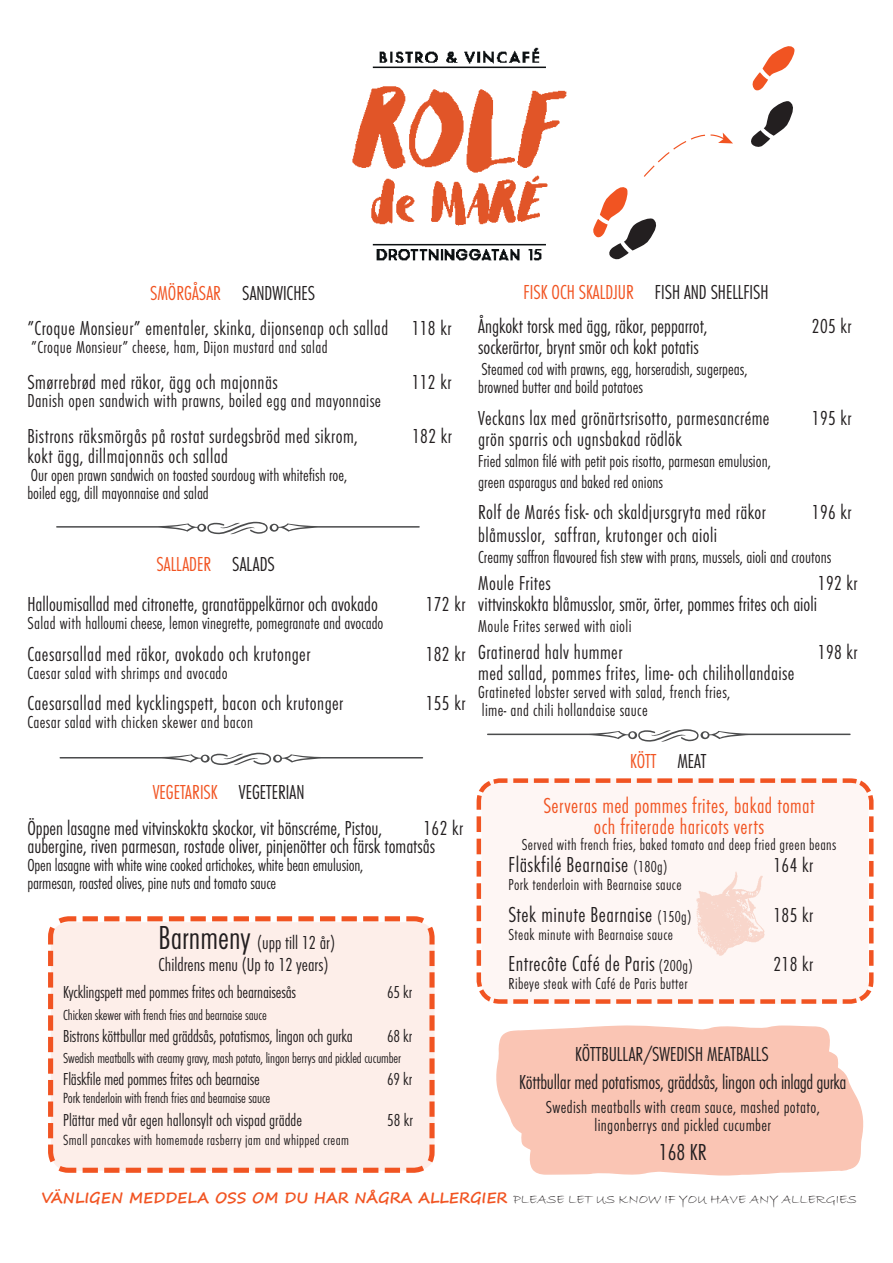
<style>
.page{position:relative;width:893px;height:1263px;background:#fff}
.page>*{position:absolute;margin:0;border:0;box-sizing:border-box;transform-origin:0 0}
.t1{font:300 24px "Futura Con";color:#231f20}
.t2{font:300 22.5px "Futura Con";letter-spacing:.02em;color:#231f20}
.t3{font:300 22.5px/20.7px "Futura Con";letter-spacing:.02em;color:#f15422;text-align:center}
.t4{font:300 21px "Futura Con";letter-spacing:.02em;color:#231f20}
.t5{font:300 21px/40px "Futura Con";color:#231f20}
.t6{font:300 21px "Futura Con";letter-spacing:-.01em;color:#231f20}
.t7{font:300 21px "Futura Con";color:#f15422}
.t8{font:300 19.5px "Futura Con";letter-spacing:.02em;color:#231f20}
.t9{font:300 19.5px/21.6px "Futura Con";color:#231f20}
.t10{font:300 18px/18px "Futura Con";color:#231f20}
.t11{font:300 18px/18px "Futura Con";letter-spacing:.02em;color:#231f20}
.t12{font:300 16.5px "Futura Con";letter-spacing:.02em;color:#231f20}
.t13{font:300 15.3px "Futura Con";letter-spacing:.015em;color:#231f20}
.t14{font:300 15.3px "Futura Con";letter-spacing:-.01em;color:#231f20}
.t15{font:300 15px "Futura Con";letter-spacing:-.01em;color:#231f20}
.t16{font:700 15px "Segoe Print";color:#f15422}
.s1{color:#f15422}
.s2{color:#231f20}
.s3{font-size:34.5px}
.s4{font-size:16.5px}
.s5{font-family:"Bradley Hand ITC";font-weight:400;font-size:13.5px;color:#231f20}
</style>
<div class="page">
<svg style="left:496px;top:1025px;width:368px;height:151px;background:#facbbb"></svg>
<svg style="left:56px;top:521px;width:364px;height:14px"></svg>
<svg style="left:60px;top:752px;width:363px;height:14px"></svg>
<svg style="left:487px;top:729px;width:364px;height:13px"></svg>
<div style="left:48px;top:916px;width:387px;height:257px;background:#fdeee9"></div>
<img style="left:352px;top:47px;width:215px;height:214px">
<svg style="left:644px;top:132px;width:89px;height:45px"></svg>
<svg style="left:593px;top:187px;width:64px;height:73px"></svg>
<svg style="left:751px;top:101px;width:42px;height:46px"></svg>
<svg style="left:752px;top:46px;width:43px;height:45px"></svg>
<svg style="left:476px;top:778px;width:398px;height:226px"></svg>
<p class="t5" style="left:150px;top:273px;width:166px"><span class="s1">SMÖRGÅSAR</span> SANDWICHES</p>
<p class="t4" style="left:27px;top:316px;width:426px">”Croque Monsieur” ementaler, skinka, dijonsenap och sallad 118 kr</p>
<p class="t11" style="left:31px;top:338px;width:298px">”Croque Monsieur” cheese, ham, Dijon mustard and salad</p>
<p class="t4" style="left:27px;top:370px;width:252px">Smørrebrød med räkor, ägg och majonnäs</p>
<p class="t4" style="left:412px;top:370px;width:41px">112 kr</p>
<p class="t8" style="left:27px;top:389px;width:355px">Danish open sandwich with prawns, boiled egg and mayonnaise</p>
<p class="t4" style="left:27px;top:424px;width:332px">Bistrons räksmörgås på rostat surdegsbröd med sikrom,</p>
<p class="t4" style="left:412px;top:424px;width:41px">182 kr</p>
<p class="t4" style="left:27px;top:443px;width:202px">kokt ägg, dillmajonnäs och sallad</p>
<p class="t10" style="left:27px;top:466px;width:321px">Our open prawn sandwich on toasted sourdoug with whitefish roe, boiled egg, dill mayonnaise and salad</p>
<p class="t5" style="left:27px;top:544px;width:352px;text-indent:129px"><span class="s1">SALLADER</span> SALADS<br>Halloumisallad med citronette, granatäppelkärnor och avokado</p>
<p class="t4" style="left:426px;top:592px;width:41px">172 kr</p>
<p class="t10" style="left:27px;top:614px;width:358px">Salad with halloumi cheese, lemon vinegrette, pomegranate and avocado</p>
<p class="t4" style="left:27px;top:642px;width:285px">Caesarsallad med räkor, avokado och krutonger</p>
<p class="t4" style="left:426px;top:642px;width:41px">182 kr</p>
<p class="t11" style="left:27px;top:664px;width:202px">Caesar salad with shrimps and avocado</p>
<p class="t4" style="left:27px;top:691px;width:317px">Caesarsallad med kycklingspett, bacon och krutonger</p>
<p class="t4" style="left:426px;top:691px;width:41px">155 kr</p>
<p class="t11" style="left:27px;top:713px;width:227px">Caesar salad with chicken skewer and bacon</p>
<p class="t7" style="left:153px;top:780px;width:153px">VEGETARISK <span class="s2">VEGETERIAN</span></p>
<p class="t5" style="left:27px;top:808px;width:356px">Öppen lasagne med vitvinskokta skockor, vit bönscréme, Pistou,</p>
<p class="t5" style="left:27px;top:819px;width:437px;line-height:18px;text-indent:396px">162 kr aubergine, riven parmesan, rostade oliver, pinjenötter och färsk tomatsås</p>
<p class="t10" style="left:27px;top:856px;width:337px">Open lasagne with white wine cooked artichokes, white bean emulusion, parmesan, roasted olives, pine nuts and tomato sauce</p>
<p class="t9" style="left:159px;top:932px;width:178px"><span class="s3">Barnmeny</span> (upp till 12 år)<br>Childrens menu (Up to 12 years)</p>
<p class="t10" style="left:63px;top:983px;width:234px">Kycklingspett med pommes frites och bearnaisesås</p>
<p class="t10" style="left:387px;top:983px;width:27px">65 kr</p>
<p class="t15" style="left:63px;top:1006px;width:205px">Chicken skewer with french fries and bearnaise sauce</p>
<p class="t10" style="left:63px;top:1027px;width:291px">Bistrons köttbullar med gräddsås, potatismos, lingon och gurka</p>
<p class="t10" style="left:387px;top:1027px;width:27px">68 kr</p>
<p class="t15" style="left:63px;top:1050px;width:339px">Swedish meatballs with creamy gravy, mash potato, lingon berrys and pickled cucumber</p>
<p class="t10" style="left:63px;top:1070px;width:198px">Fläskfile med pommes frites och bearnaise</p>
<p class="t10" style="left:387px;top:1070px;width:27px">69 kr</p>
<p class="t14" style="left:63px;top:1089px;width:209px">Pork tenderloin with french fries and bearnaise sauce</p>
<p class="t10" style="left:63px;top:1111px;width:240px">Plättar med vår egen hallonsylt och vispad grädde</p>
<p class="t10" style="left:387px;top:1111px;width:27px">58 kr</p>
<p class="t13" style="left:63px;top:1131px;width:287px">Small pancakes with homemade rasberry jam and whipped cream</p>
<p class="t5" style="left:524px;top:272px;width:246px"><span class="s1">FISK OCH SKALDJUR</span> FISH AND SHELLFISH</p>
<p class="t5" style="left:478px;top:306px;width:231px">Ångkokt torsk med ägg, räkor, pepparrot,</p>
<p class="t4" style="left:812px;top:314px;width:41px">205 kr</p>
<p class="t5" style="left:478px;top:327px;width:222px">sockerärtor, brynt smör och kokt potatis</p>
<p class="t10" style="left:478px;top:360px;width:271px">Steamed cod with prawns, egg, horseradish, sugerpeas, browned butter and boild potatoes</p>
<p class="t4" style="left:478px;top:405px;width:293px">Veckans lax med grönärtsrisotto, parmesancréme</p>
<p class="t4" style="left:812px;top:405px;width:41px">195 kr</p>
<p class="t4" style="left:478px;top:426px;width:205px">grön sparris och ugnsbakad rödlök</p>
<p class="t10" style="left:478px;top:450px;width:294px;line-height:21px">Fried salmon filé with petit pois risotto, parmesan emulusion, green asparagus and baked red onions</p>
<p class="t4" style="left:478px;top:500px;width:289px">Rolf de Marés fisk- och skaldjursgryta med räkor</p>
<p class="t4" style="left:812px;top:500px;width:41px">196 kr</p>
<p class="t4" style="left:478px;top:522px;width:241px">blåmusslor, saffran, krutonger och aioli</p>
<p class="t10" style="left:478px;top:548px;width:355px">Creamy saffron flavoured fish stew with prans, mussels, aioli and croutons</p>
<p class="t4" style="left:478px;top:570px;width:74px">Moule Frites</p>
<p class="t4" style="left:818px;top:570px;width:41px">192 kr</p>
<p class="t5" style="left:478px;top:584px;width:340px">vittvinskokta blåmusslor, smör, örter, pommes frites och aioli</p>
<p class="t11" style="left:478px;top:617px;width:155px">Moule Frites serwed with aioli</p>
<p class="t4" style="left:478px;top:639px;width:146px">Gratinerad halv hummer</p>
<p class="t4" style="left:818px;top:639px;width:41px">198 kr</p>
<p class="t4" style="left:478px;top:660px;width:318px">med sallad, pommes frites, lime- och chilihollandaise</p>
<p class="t11" style="left:478px;top:683px;width:254px">Gratineted lobster served with salad, french fries, lime- and chili hollandaise sauce</p>
<p class="t7" style="left:630px;top:749px;width:78px">KÖTT <span class="s2">MEAT</span></p>
<p class="t3" style="left:543px;top:796px;width:273px">Serveras med pommes frites, bakad tomat och friterade haricots verts</p>
<p class="t12" style="left:522px;top:835px;width:316px">Served with french fries, baked tomato and deep fried green beans</p>
<p class="t2" style="left:509px;top:852px;width:160px">Fläskfilé Bearnaise <span class="s4">(180g)</span></p>
<p class="t4" style="left:773px;top:853px;width:41px">164 kr</p>
<p class="t12" style="left:509px;top:875px;width:174px">Pork tenderloin with Bearnaise sauce</p>
<p class="t2" style="left:509px;top:901px;width:184px">Stek minute Bearnaise <span class="s4">(150g)</span></p>
<p class="t4" style="left:773px;top:903px;width:41px">185 kr</p>
<p class="t12" style="left:509px;top:925px;width:166px">Steak minute with Bearnaise sauce</p>
<p class="t2" style="left:509px;top:951px;width:186px">Entrecôte Café de Paris <span class="s4">(200g)</span></p>
<p class="t4" style="left:773px;top:952px;width:41px">218 kr</p>
<p class="t12" style="left:509px;top:974px;width:181px">Ribeye steak with Café de Paris butter</p>
<p class="t5" style="left:575px;top:1034px;width:195px">KÖTTBULLAR/SWEDISH MEATBALLS</p>
<p class="t6" style="left:519px;top:1070px;width:329px">Köttbullar med potatismos, gräddsås, lingon och inlagd gurka</p>
<p class="t11" style="left:546px;top:1098px;width:276px;text-align:center">Swedish meatballs with cream sauce, mashed potato, lingonberrys and pickled cucumber</p>
<h1 class="t1" style="left:659px;top:1138px;width:49px">168 KR</h1>
<p class="t16" style="left:41px;top:1184px;width:817px">VÄNLIGEN MEDDELA OSS OM DU HAR NÅGRA ALLERGIER <span class="s5">PLEASE LET US KNOW IF YOU HAVE ANY ALLERGIES</span></p>
</div>
